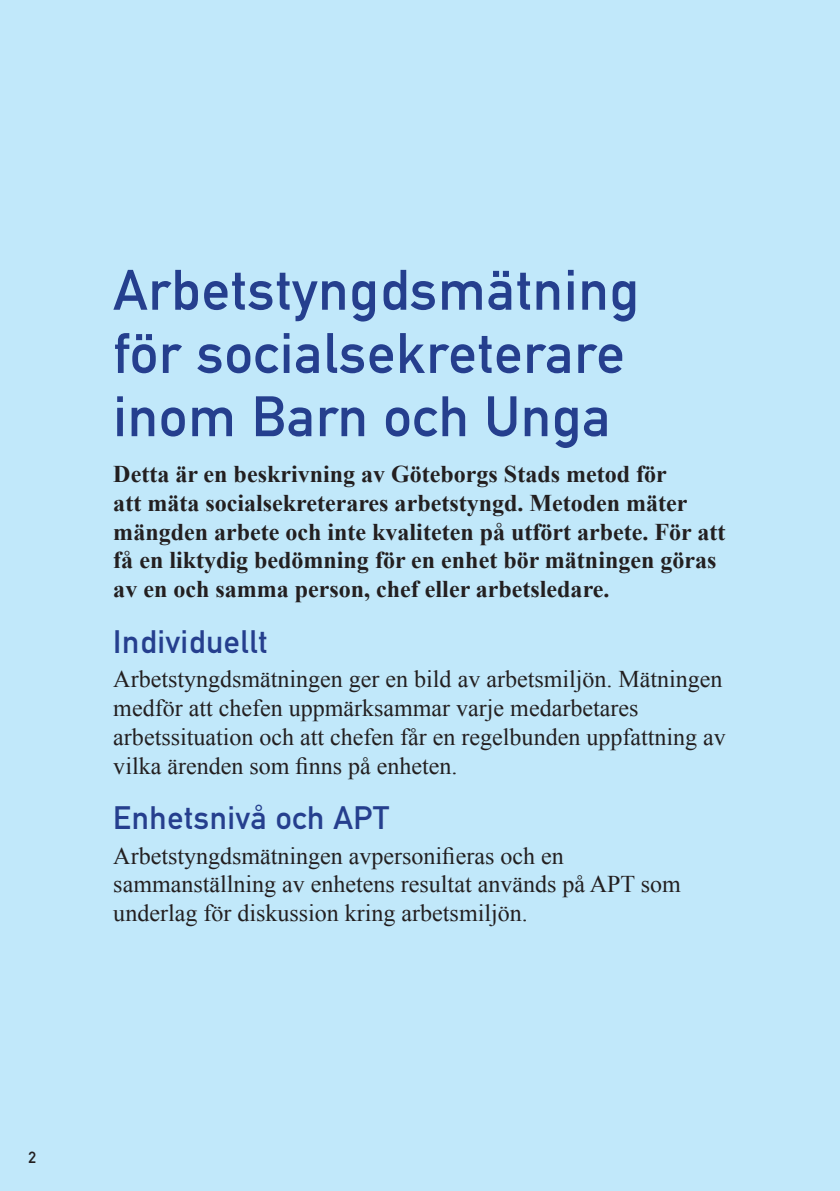
<style>
.page{position:relative;width:840px;height:1191px;background:#fff}
.page>*{position:absolute;margin:0;border:0;box-sizing:border-box;transform-origin:0 0}
.t1{font:56px/63.2px "DIN Mittelschrift Std";letter-spacing:.02em;color:#253f8e}
.t2{font:32px "DIN Mittelschrift Std";letter-spacing:.02em;color:#253f8e}
.t3{font:24px/28.8px "Times New Roman";color:#231f20}
.t4{font:700 24px/28.8px "Times New Roman";color:#231f20}
.Tabell_text{font:16px "DIN Mittelschrift Std";color:#231f20}
</style>
<div class="page">
<div style="left:0;top:0;width:839px;height:1191px;background:#c1e8fa"></div>
<p class="t1" style="left:113px;top:259px;width:527px">Arbetstyngdsmätning för socialsekreterare inom Barn och Unga</p>
<p class="t4" style="left:113px;top:459px;width:613px">Detta är en beskrivning av Göteborgs Stads metod för<br>att mäta socialsekreterares arbetstyngd. Metoden mäter mängden arbete och inte kvaliteten på utfört arbete. För att få en liktydig bedömning för en enhet bör mätningen göras av en och samma person, chef eller arbetsledare.</p>
<p class="t2" style="left:113px;top:622px;width:155px">Individuellt</p>
<p class="t3" style="left:113px;top:664px;width:613px">Arbetstyngdsmätningen ger en bild av arbetsmiljön. Mätningen medför att chefen uppmärksammar varje medarbetares arbetssituation och att chefen får en regelbunden uppfattning av vilka ärenden som finns på enheten.</p>
<p class="t2" style="left:113px;top:799px;width:277px">Enhetsnivå och APT</p>
<p class="t3" style="left:113px;top:840px;width:568px">Arbetstyngdsmätningen avpersonifieras och en sammanställning av enhetens resultat används på APT som underlag för diskussion kring arbetsmiljön.</p>
<p class="Tabell_text" style="left:28px;top:1147px;width:9px">2</p>
</div>
